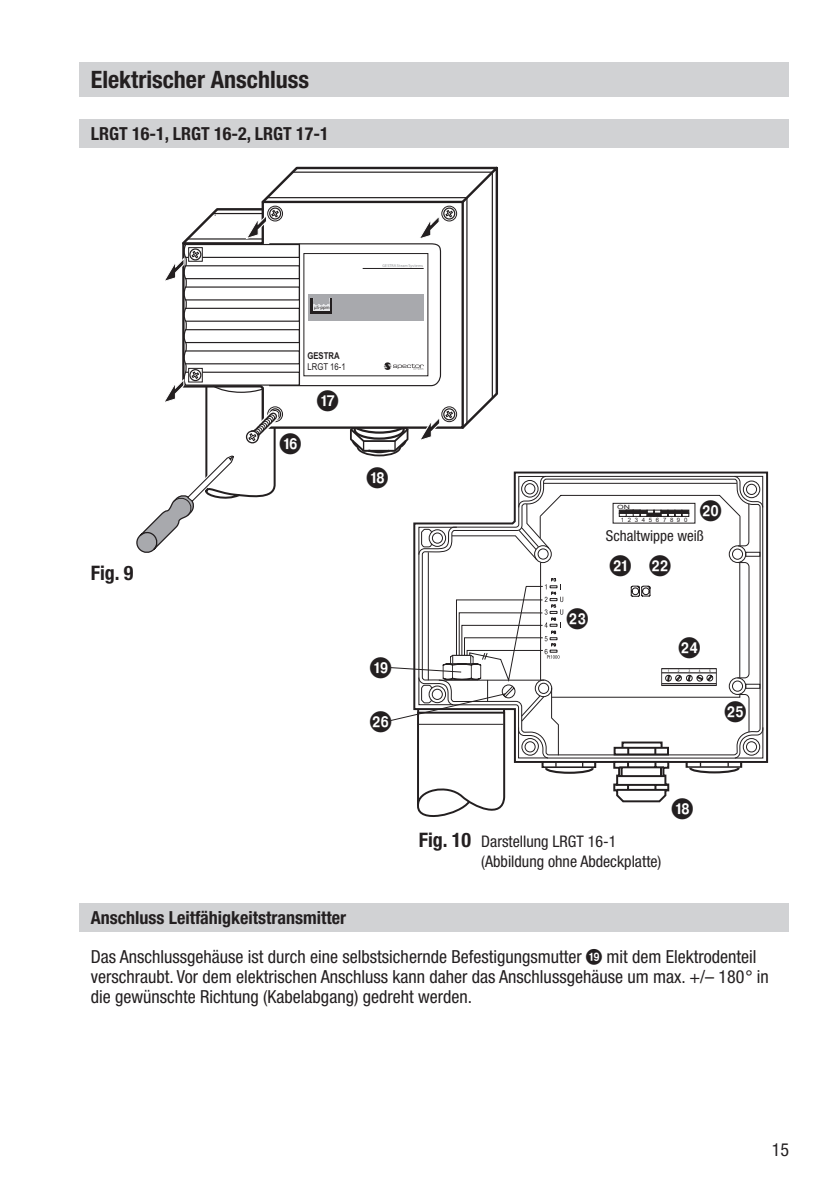
<style>
.page{position:relative;width:840px;height:1191px;background:#fff}
.page>*{position:absolute;margin:0;border:0;box-sizing:border-box;transform-origin:0 0}
.t1{font:700 condensed 24px "Helvetica Neue LT Pro";color:#231f20}
.t2{font:24px "Ziffern GESTRA";color:#231f20}
.t3{font:700 condensed 20px "Helvetica Neue LT Pro";color:#231f20}
.t4{font:condensed 18px/20px "Helvetica Neue LT Pro";color:#231f20}
.t5{font:700 condensed 18px "Helvetica Neue LT Pro";color:#231f20}
.t6{font:condensed 16px/20px "Helvetica Neue LT Pro";color:#231f20}
.t7{font:condensed 15px "Helvetica Neue LT Pro";color:#231f20}
.t8{font:9.4px "Arial Narrow";color:#231f20}
.t9{font:700 9.4px "Arial Narrow";color:#231f20}
.t10{font:6px "Arial";letter-spacing:.605em;color:#231f20}
.t11{font:5.8px "Arial";color:#231f20;scale:1.48 1}
.t12{font:800 condensed 4.8px "Helvetica Neue LT Pro";color:#231f20}
.t13{font:800 condensed 4.2px "Helvetica Neue LT Pro";letter-spacing:.025em;color:#939598}
.s1{font-weight:700;font-size:20px}
.s2{font-family:"Ziffern GESTRA";font-stretch:normal}
</style>
<div class="page">
<svg style="left:263px;top:167px;width:234px;height:40px"></svg>
<svg style="left:291px;top:171px;width:202px;height:36px"></svg>
<svg style="left:265px;top:196px;width:203px;height:11px"></svg>
<div style="left:267px;top:206px;width:16px;height:15px;border:1px solid #231f20;border-radius:50%"></div>
<div style="left:79px;top:62px;width:709px;height:34px;background:#d1d2d4"></div>
<div style="left:80px;top:119px;width:708px;height:28px;background:#d1d2d4"></div>
<svg style="left:136px;top:207px;width:627px;height:610px"></svg>
<div style="left:79px;top:903px;width:709px;height:28px;background:#d1d2d4"></div>
<h1 class="t1" style="left:91px;top:65px;width:220px">Elektrischer Anschluss</h1>
<p class="t5" style="left:91px;top:123px;width:239px">LRGT 16-1, LRGT 16-2, LRGT 17-1</p>
<p class="t3" style="left:91px;top:561px;width:44px">Fig. 9</p>
<p class="t12" style="left:314px;top:304px;width:17px">µS-ppm</p>
<p class="t9" style="left:307px;top:349px;width:34px">GESTRA</p>
<p class="t8" style="left:307px;top:360px;width:40px">LRGT 16-1</p>
<h1 class="t2" style="left:280px;top:432px;width:23px">F</h1>
<h1 class="t2" style="left:317px;top:389px;width:23px">G</h1>
<p class="t13" style="left:382px;top:263px;width:42px">GESTRASteamSystems</p>
<h1 class="t2" style="left:367px;top:466px;width:23px">H</h1>
<h1 class="t2" style="left:370px;top:656px;width:23px">I</h1>
<h1 class="t2" style="left:370px;top:710px;width:23px">P</h1>
<h1 class="t2" style="left:566px;top:607px;width:23px">M</h1>
<p class="t11" style="left:616px;top:503px;width:10px">ON</p>
<p class="t10" style="left:620px;top:516px;width:68px">1234567890</p>
<h1 class="t2" style="left:699px;top:499px;width:23px">J</h1>
<p class="t7" style="left:605px;top:527px;width:99px">Schaltwippe weiß</p>
<h1 class="t2" style="left:609px;top:554px;width:62px">K L</h1>
<h1 class="t2" style="left:678px;top:636px;width:23px">N</h1>
<h1 class="t2" style="left:724px;top:700px;width:23px">O</h1>
<p class="t5" style="left:91px;top:906px;width:257px">Anschluss Leitfähigkeitstransmitter</p>
<p class="t6" style="left:481px;top:831px;width:181px;text-indent:-62px"><span class="s1">Fig. 10</span> Darstellung LRGT 16-1 (Abbildung ohne Abdeckplatte)</p>
<h1 class="t2" style="left:671px;top:796px;width:23px">H</h1>
<p class="t4" style="left:91px;top:947px;width:679px">Das Anschlussgehäuse ist durch eine selbstsichernde Befestigungsmutter <span class="s2">I</span> mit dem Elektrodenteil verschraubt. Vor dem elektrischen Anschluss kann daher das Anschlussgehäuse um max. +/– 180° in die gewünschte Richtung (Kabelabgang) gedreht werden.</p>
<p class="t4" style="left:771px;top:1139px;width:19px">15</p>
</div>
